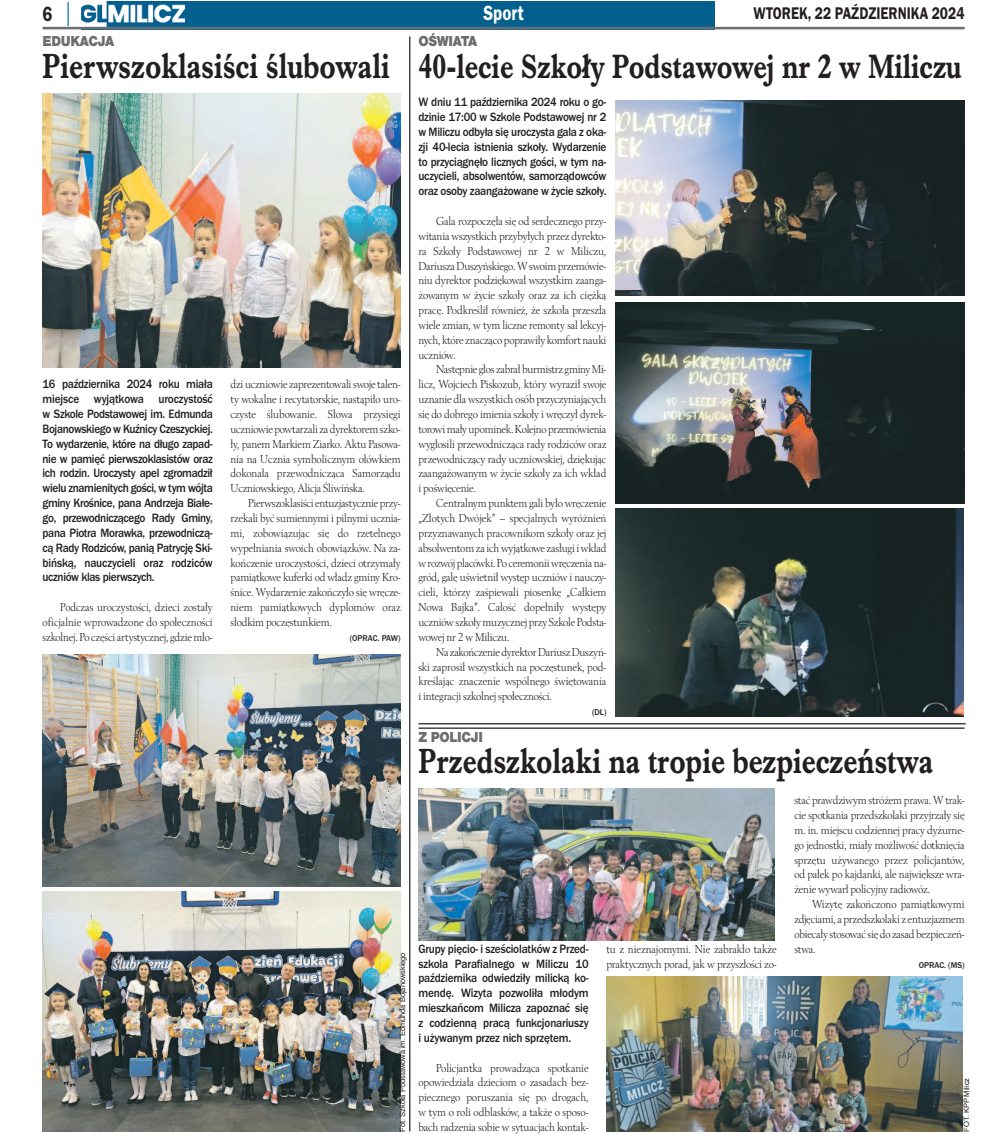
<style>
.page{position:relative;width:993px;height:1134px;background:#fff}
.page>*{position:absolute;margin:0;border:0;box-sizing:border-box;transform-origin:0 0}
.t1{font:700 36.25px "Imprint URWTCE";color:#231f20;scale:.8 1}
.t2{font:700 35px "Imprint URWTCE";color:#231f20;scale:.8 1}
.t3{font:21.25px "Franklin Got URWTCE Dem";color:#fff;scale:.8 1}
.t4{font:21.25px "Franklin Got URWTCE Dem";color:#231f20;scale:.8 1}
.t5{font:17.5px "Franklin Got URWTCE Dem";color:#231f20;scale:.8 1}
.t6{font:900 15px "Nimbus San TCE";letter-spacing:-.025em;color:#6c6d70;scale:.9 1}
.t7{font:500 12.5px/14.9px "Franklin Got URWTCE";letter-spacing:-.02em;color:#231f20;text-align:justify;scale:.9 1}
.t8{font:12px/14.9px "Berling TCE";letter-spacing:-.015em;color:#231f20;text-align:justify;scale:.9 1}
.t9{font:500 8.75px "Franklin Got URWTCE";color:#231f20;scale:.95 1}
.t10{font:7.5px "Helvetica";letter-spacing:-.005em;color:#231f20}
</style>
<div class="page">
<img style="left:82px;top:2px;width:632px;height:25px">
<hr style="left:43px;top:27px;width:921px;height:2px;background:#6c6d70">
<hr style="left:67px;top:2px;width:2px;height:24px;background:#0a7c9d">
<img style="left:43px;top:94px;width:357px;height:274px">
<img style="left:43px;top:891px;width:357px;height:240px">
<img style="left:43px;top:654px;width:357px;height:233px">
<img style="left:615px;top:100px;width:349px;height:195px">
<img style="left:615px;top:302px;width:349px;height:202px">
<img style="left:615px;top:509px;width:348px;height:208px">
<img style="left:418px;top:789px;width:356px;height:152px">
<img style="left:606px;top:976px;width:356px;height:155px">
<hr style="left:409px;top:36px;width:1px;height:1095px;background:#231f20">
<hr style="left:418px;top:727px;width:546px;height:2px;background:#231f20">
<hr style="left:418px;top:723px;width:547px;height:1px;background:#231f20">
<h3 class="t4" style="left:43px;top:1px;width:14px">6</h3>
<h3 class="t3" style="left:483px;top:0;width:52px">Sport</h3>
<h3 class="t5" style="left:753px;top:3px;width:265px">WTOREK, 22 PAŹDZIERNIKA 2024</h3>
<p class="t6" style="left:43px;top:33px;width:81px">EDUKACJA</p>
<h1 class="t1" style="left:43px;top:44px;width:435px">Pierwszoklasiści ślubowali</h1>
<p class="t7" style="left:43px;top:377px;width:190px">16 października 2024 roku miała miejsce wyjątkowa uroczystość w Szkole Podstawowej im. Edmunda Bojanowskiego w Kuźnicy Czeszyckiej.<br>To wydarzenie, które na długo zapad&shy;nie w pamięć pierwszoklasistów oraz ich rodzin. Uroczysty apel zgromadził wielu znamienitych gości, w tym wójta gminy Krośnice, pana Andrzeja Białe&shy;go, przewodniczącego Rady Gminy, pana Piotra Morawka, przewodniczą&shy;cą Rady Rodziców, panią Patrycję Ski&shy;bińską, nauczycieli oraz rodziców uczniów klas pierwszych.</p>
<p class="t8" style="left:43px;top:599px;width:190px;text-indent:18px">Podczas uroczystości, dzieci zostały oficjalnie wprowadzone do społeczności szkolnej. Po części artystycznej, gdzie mło-</p>
<p class="t8" style="left:230px;top:377px;width:190px">dzi uczniowie zaprezentowali swoje talen&shy;ty wokalne i recytatorskie, nastąpiło uro&shy;czyste ślubowanie. Słowa przysięgi uczniowie powtarzali za dyrektoremszko&shy;ły, panem Markiem Ziarko. Aktu Pasowa&shy;nia na Ucznia symbolicznym ołówkiem dokonała przewodnicząca Samorządu Uczniowskiego, Alicja Śliwińska.</p>
<p class="t8" style="left:230px;top:496px;width:190px;text-indent:18px">Pierwszoklasiści entuzjastycznie przy&shy;rzekali być sumiennymi i pilnymi ucznia&shy;mi, zobowiązując się do rzetelnego wypełniania swoich obowiązków. Na za&shy;kończenie uroczystości, dzieci otrzymały pamiątkowe kuferki od władz gminy Kro&shy;śnice. Wydarzenie zakończyło się wręcze&shy;niem pamiątkowych dyplomów oraz słodkim poczęstunkiem.</p>
<p class="t9" style="left:349px;top:633px;width:55px">(OPRAC. PAW)</p>
<p class="t10" style="left:399px;top:1131px;width:181px;rotate:-90deg">Fot. Szkoła Podstawowa im. Edmunda Bojanowskiego</p>
<p class="t6" style="left:418px;top:33px;width:67px">OŚWIATA</p>
<h2 class="t2" style="left:418px;top:45px;width:680px">40-lecie Szkoły Podstawowej nr 2 w Miliczu</h2>
<p class="t7" style="left:418px;top:94px;width:210px">W dniu 11 października 2024 roku o go&shy;dzinie 17:00 w Szkole Podstawowej nr 2 w Miliczu odbyła się uroczysta gala z oka&shy;zji 40-lecia istnienia szkoły. Wydarzenie to przyciągnęło licznych gości, w tym na&shy;uczycieli, absolwentów, samorządowców oraz osoby zaangażowane w życie szkoły.</p>
<p class="t8" style="left:418px;top:213px;width:210px;text-indent:18px">Gala rozpoczęła się od serdecznego przy&shy;witania wszystkich przybyłych przez dyrekto&shy;ra Szkoły Podstawowej nr 2 w Miliczu, DariuszaDuszyńskiego.Wswoimprzemówie&shy;niu dyrektor podziękował wszystkim zaanga&shy;żowanym w życie szkoły oraz za ich ciężką pracę. Podkreślił również, że szkoła przeszła wiele zmian, w tym liczne remonty sal lekcyj&shy;nych, które znacząco poprawiły komfortnauki uczniów.</p>
<p class="t8" style="left:418px;top:362px;width:210px;text-indent:18px">Następnie głos zabrałburmistrz gminyMi&shy;licz, Wojciech Piskozub, który wyraził swoje uznanie dla wszystkich osób przyczyniających się do dobrego imienia szkoły i wręczył dyrek&shy;torowimałyupominek.Kolejnoprzemówienia wygłosili przewodnicząca rady rodziców oraz przewodniczący rady uczniowskiej, dziękując zaangażowanym w życie szkoły za ich wkład i poświęcenie.</p>
<p class="t8" style="left:418px;top:496px;width:210px;text-indent:18px">Centralnym punktem gali było wręczenie „Złotych Dwójek” – specjalnych wyróżnień przyznawanych pracownikom szkoły oraz jej absolwentom za ich wyjątkowe zasługi i wkład wrozwójplacówki. Po ceremoniiwręczeniana&shy;gród, galę uświetnił występ uczniów i nauczy&shy;cieli, którzy zaśpiewali piosenkę „Całkiem Nowa Bajka”. Całość dopełniły występy uczniówszkołymuzycznej przy Szkole Podsta&shy;wowej nr 2 w Miliczu.</p>
<p class="t8" style="left:418px;top:644px;width:210px;text-indent:18px">Na zakończeniedyrektorDariuszDuszyń&shy;ski zaprosił wszystkich na poczęstunek, pod&shy;kreślając znaczenie wspólnego świętowania i integracji szkolnej społeczności.</p>
<p class="t9" style="left:591px;top:707px;width:17px">(DL)</p>
<p class="t6" style="left:418px;top:728px;width:73px">Z POLICJI</p>
<h1 class="t1" style="left:418px;top:739px;width:645px">Przedszkolaki na tropie bezpieczeństwa</h1>
<p class="t7" style="left:418px;top:941px;width:190px">Grupy pięcio- i sześciolatków z Przed&shy;szkola Parafialnego w Miliczu 10 października odwiedziły milicką ko&shy;mendę. Wizyta pozwoliła młodym mieszkańcom Milicza zapoznać się z codzienną pracą funkcjonariuszy i używanym przez nich sprzętem.</p>
<p class="t8" style="left:418px;top:1060px;width:190px;text-indent:18px">Policjantka prowadząca spotkanie opowiedziała dzieciom o zasadach bez&shy;piecznego poruszania się po drogach, w tym o roli odblasków, a także o sposo&shy;bach radzenia sobie w sytuacjach kontak-</p>
<p class="t8" style="left:606px;top:941px;width:190px">tu z nieznajomymi. Nie zabrakło także praktycznych porad, jak w przyszłości zo-</p>
<p class="t8" style="left:794px;top:793px;width:190px">stać prawdziwym stróżem prawa. W trak&shy;cie spotkania przedszkolaki przyjrzały się m. in. miejscu codziennej pracy dyżurne&shy;go jednostki, miały możliwość dotknięcia sprzętu używanego przez policjantów, od pałek po kajdanki, ale największe wra&shy;żenie wywarł policyjny radiowóz.</p>
<p class="t8" style="left:794px;top:896px;width:190px;text-indent:18px">Wizytę zakończono pamiątkowymi zdjęciami, a przedszkolaki z entuzjazmem obiecały stosować się do zasad bezpieczeń&shy;stwa.</p>
<p class="t9" style="left:918px;top:959px;width:50px">OPRAC. (MS)</p>
<p class="t10" style="left:963px;top:1131px;width:55px;rotate:-90deg">FOT. KPP Milicz</p>
</div>
